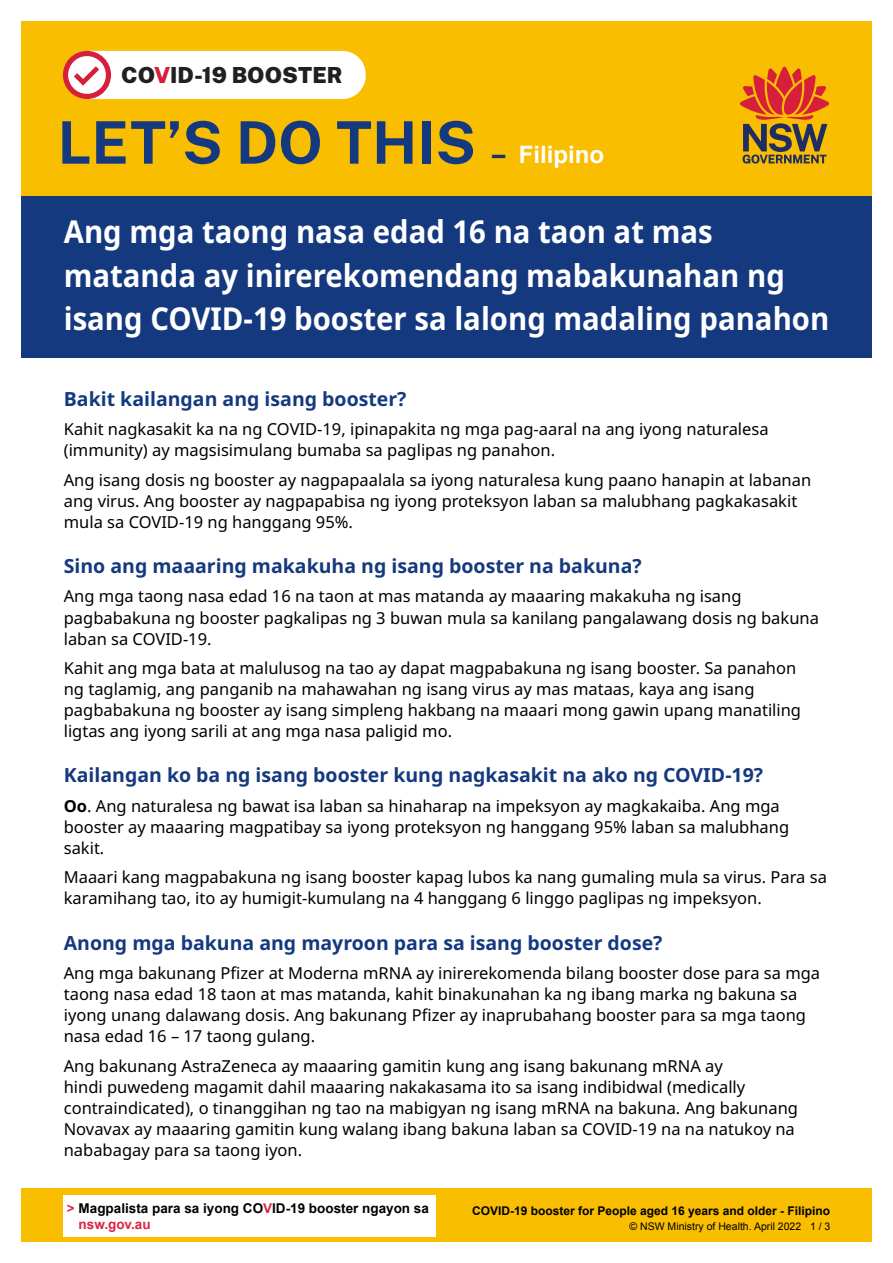
<style>
.page{position:relative;width:893px;height:1263px;background:#fff}
.page>*{position:absolute;margin:0;border:0;box-sizing:border-box;transform-origin:0 0}
.t1{font:700 58.65px "Public Sans";color:#15397f}
.t2{font:700 31.5px/43.5px "Noto Sans";color:#fff;scale:.93 1}
.t3{font:700 24px "Arial";color:#fff}
.t4{font:900 22.2px "Public Sans";letter-spacing:.005em;color:#221f1f}
.Heading_Blue{font:700 19.5px "Noto Sans";color:#15397f}
.Body{font:16.5px/21px "Noto Sans";color:#000}
.t5{font:700 13.5px/16.2px "Arial";color:#000}
.t6{font:700 12px "Arial";color:#000}
.t7{font:10.5px "Arial";color:#000}
.s1{color:#d71e3b}
.s2{color:#1d3461}
.s3{font-weight:700}
.s4{color:#de2245}
</style>
<div class="page">
<div style="left:21px;top:21px;width:851px;height:175px;background:#f9be00"></div>
<svg style="left:740px;top:67px;width:89px;height:97px"></svg>
<div style="left:65px;top:51px;width:301px;height:48px;background:#fff;border-radius:23px"></div>
<svg style="left:63px;top:51px;width:48px;height:48px"></svg>
<div style="left:21px;top:1188px;width:851px;height:54px;background:#f9be00"></div>
<div style="left:63px;top:1195px;width:372px;height:42px;background:#fff"></div>
<div style="left:21px;top:196px;width:851px;height:161px;background:#15397f"></div>
<h3 class="t4" style="left:121px;top:57px;width:223px">CO<span class="s1">V</span>ID-19 BOOSTER</h3>
<h1 class="t1" style="left:58px;top:99px;width:420px">LET’S DO THIS</h1>
<p class="t3" style="left:492px;top:139px;width:114px"><span class="s2">–</span> Filipino</p>
<p class="t2" style="left:64px;top:211px;width:825px">Ang mga taong nasa edad 16 na taon at mas matanda ay inirerekomendang mabakunahan ng isang COVID-19 booster sa lalong madaling panahon</p>
<p class="Heading_Blue" style="left:64px;top:385px;width:344px">Bakit kailangan ang isang booster?</p>
<p class="Body" style="left:64px;top:419px;width:706px">Kahit nagkasakit ka na ng COVID-19, ipinapakita ng mga pag-aaral na ang iyong naturalesa (immunity) ay magsisimulang bumaba sa paglipas ng panahon.</p>
<p class="Body" style="left:64px;top:470px;width:749px">Ang isang dosis ng booster ay nagpapaalala sa iyong naturalesa kung paano hanapin at labanan ang virus. Ang booster ay nagpapabisa ng iyong proteksyon laban sa malubhang pagkakasakit mula sa COVID-19 ng hanggang 95%.</p>
<p class="Heading_Blue" style="left:64px;top:552px;width:580px">Sino ang maaaring makakuha ng isang booster na bakuna?</p>
<p class="Body" style="left:64px;top:586px;width:757px">Ang mga taong nasa edad 16 na taon at mas matanda ay maaaring makakuha ng isang pagbabakuna ng booster pagkalipas ng 3 buwan mula sa kanilang pangalawang dosis ng bakuna laban sa COVID-19.</p>
<p class="Body" style="left:64px;top:658px;width:739px">Kahit ang mga bata at malulusog na tao ay dapat magpabakuna ng isang booster. Sa panahon ng taglamig, ang panganib na mahawahan ng isang virus ay mas mataas, kaya ang isang pagbabakuna ng booster ay isang simpleng hakbang na maaari mong gawin upang manatiling ligtas ang iyong sarili at ang mga nasa paligid mo.</p>
<p class="Heading_Blue" style="left:64px;top:761px;width:701px">Kailangan ko ba ng isang booster kung nagkasakit na ako ng COVID-19?</p>
<p class="Body" style="left:64px;top:796px;width:727px"><span class="s3">Oo</span>. Ang naturalesa ng bawat isa laban sa hinaharap na impeksyon ay magkakaiba. Ang mga booster ay maaaring magpatibay sa iyong proteksyon ng hanggang 95% laban sa malubhang sakit.</p>
<p class="Body" style="left:64px;top:867px;width:765px">Maaari kang magpabakuna ng isang booster kapag lubos ka nang gumaling mula sa virus. Para sa karamihang tao, ito ay humigit-kumulang na 4 hanggang 6 linggo paglipas ng impeksyon.</p>
<p class="Heading_Blue" style="left:64px;top:929px;width:600px">Anong mga bakuna ang mayroon para sa isang booster dose?</p>
<p class="Body" style="left:64px;top:963px;width:758px">Ang mga bakunang Pfizer at Moderna mRNA ay inirerekomenda bilang booster dose para sa mga taong nasa edad 18 taon at mas matanda, kahit binakunahan ka ng ibang marka ng bakuna sa iyong unang dalawang dosis. Ang bakunang Pfizer ay inaprubahang booster para sa mga taong nasa edad 16 – 17 taong gulang.</p>
<p class="Body" style="left:64px;top:1055px;width:736px">Ang bakunang AstraZeneca ay maaaring gamitin kung ang isang bakunang mRNA ay<br>hindi puwedeng magamit dahil maaaring nakakasama ito sa isang indibidwal (medically contraindicated), o tinanggihan ng tao na mabigyan ng isang mRNA na bakuna. Ang bakunang Novavax ay maaaring gamitin kung walang ibang bakuna laban sa COVID-19 na na natukoy na nababagay para sa taong iyon.</p>
<p class="t5" style="left:79px;top:1200px;width:352px;text-indent:-12px"><span class="s4">&gt;</span> Magpalista para sa iyong CO<span class="s4">V</span>ID-19 booster ngayon sa <span class="s4">nsw.gov.au</span></p>
<p class="t6" style="left:472px;top:1203px;width:360px">COVID-19 booster for People aged 16 years and older - Filipino</p>
<p class="t7" style="left:630px;top:1219px;width:202px">© NSW Ministry of Health. April 2022 1 / 3</p>
</div>
